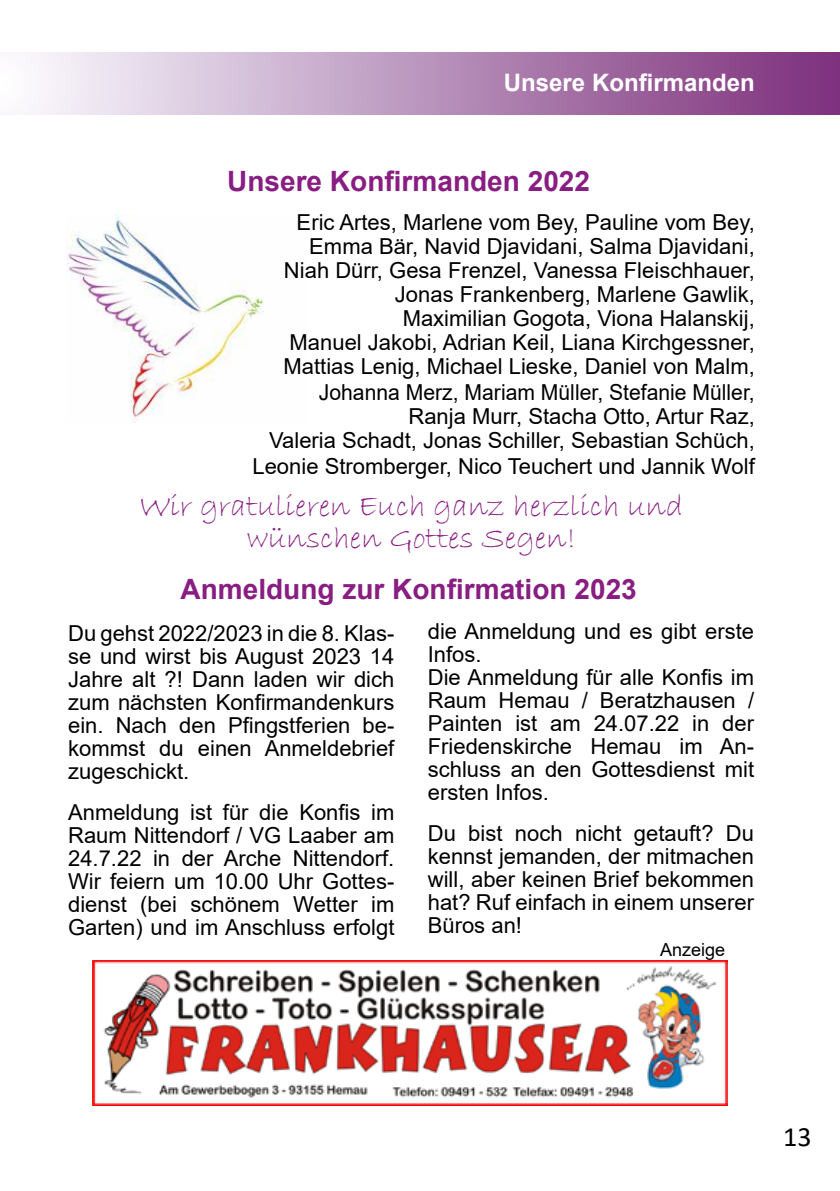
<style>
.page{position:relative;width:840px;height:1191px;background:#fff}
.page>*{position:absolute;margin:0;border:0;box-sizing:border-box;transform-origin:0 0}
.t1{font:32px/32px "Bradley Hand ITC";color:#891e82;text-align:center}
.t2{font:700 28px "Arial";color:#891e82}
.t3{font:28px "Calibri";color:#000}
.t4{font:700 24px "Arial";color:#fff}
.t5{font:22px/23px "Arial";color:#000;text-align:justify}
.t6{font:22px/24px "Arial";color:#000;text-align:right;scale:.96 1}
.t7{font:18px "Arial";color:#000}
</style>
<div class="page">
<div style="left:0;top:52px;width:839px;height:63px;background:linear-gradient(to right,#fcfeff,#7b2e7b)"></div>
<img style="left:67px;top:214px;width:197px;height:208px">
<img style="left:93px;top:960px;width:634px;height:145px">
<p class="t4" style="left:503px;top:66px;width:252px">Unsere Konfirmanden</p>
<p class="t2" style="left:227px;top:161px;width:364px">Unsere Konfirmanden 2022</p>
<p class="t5" style="left:283px;top:210px;width:472px;line-height:24px;text-align:right">Eric Artes, Marlene vom Bey, Pauline vom Bey, Emma Bär, Navid Djavidani, Salma Djavidani, Niah Dürr, Gesa Frenzel, Vanessa Fleischhauer, Jonas Frankenberg, Marlene Gawlik,<br>Maximilian Gogota, Viona Halanskij,<br>Manuel Jakobi, Adrian Keil, Liana Kirchgessner, Mattias Lenig, Michael Lieske, Daniel von Malm,</p>
<p class="t6" style="left:269px;top:380px;width:507px">Johanna Merz, Mariam Müller, Stefanie Müller,<br>Ranja Murr, Stacha Otto, Artur Raz,<br>Valeria Schadt, Jonas Schiller, Sebastian Schüch,</p>
<p class="t5" style="left:252px;top:455px;width:503px">Leonie Stromberger, Nico Teuchert und Jannik Wolf</p>
<h1 class="t1" style="left:139px;top:491px;width:545px">Wir gratulieren Euch ganz herzlich und wünschen Gottes Segen!</h1>
<p class="t2" style="left:180px;top:569px;width:457px">Anmeldung zur Konfirmation 2023</p>
<p class="t5" style="left:68px;top:621px;width:327px">Du gehst 2022/2023 in die 8. Klas&shy;se und wirst bis August 2023 14<br>Jahre alt ?! Dann laden wir dich zum nächsten Konfirmandenkurs ein. Nach den Pfingstferien be&shy;kommst du einen Anmeldebrief zugeschickt.</p>
<p class="t5" style="left:68px;top:800px;width:327px">Anmeldung ist für die Konfis im Raum Nittendorf / VG Laaber am 24.7.22 in der Arche Nittendorf.<br>Wir feiern um 10.00 Uhr Gottes&shy;dienst (bei schönem Wetter im Garten) und im Anschluss erfolgt</p>
<p class="t5" style="left:427px;top:619px;width:327px;text-align:left">die Anmeldung und es gibt erste<br>Infos.<br>Die Anmeldung für alle Konfis im<br>Raum Hemau / Beratzhausen /<br>Painten ist am 24.07.22 in der<br>Friedenskirche Hemau im An&shy;schluss an den Gottesdienst mit ersten Infos.</p>
<p class="t5" style="left:427px;top:821px;width:327px">Du bist noch nicht getauft? Du kennst jemanden, der mitmachen will, aber keinen Brief bekommen hat? Ruf einfach in einem unserer Büros an!</p>
<p class="t7" style="left:659px;top:936px;width:67px">Anzeige</p>
<p class="t3" style="left:782px;top:1117px;width:30px">13</p>
</div>
